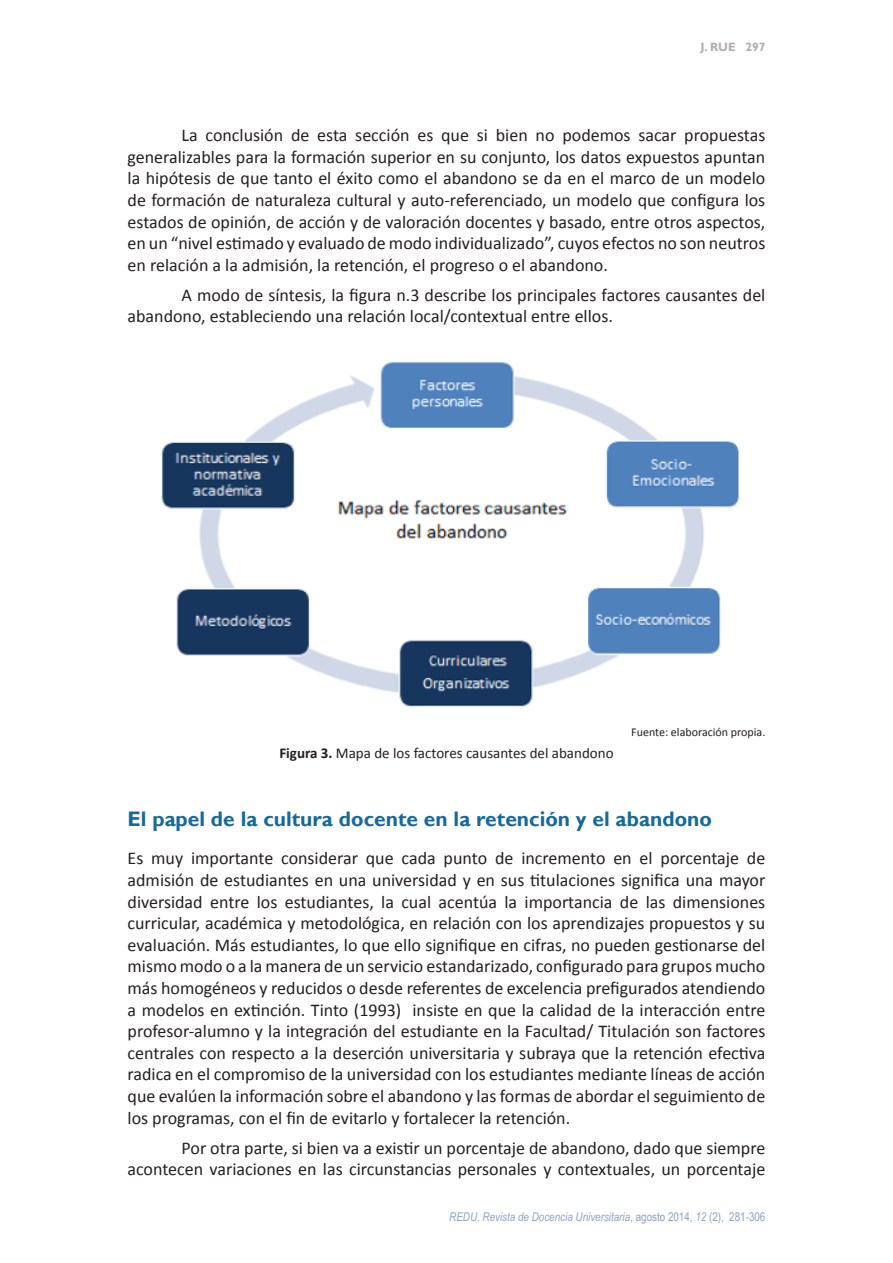
<style>
.page{position:relative;width:893px;height:1263px;background:#fff}
.page>*{position:absolute;margin:0;border:0;box-sizing:border-box;transform-origin:0 0}
.t1{font:700 21px "Gill Sans";color:#15699c}
.t2{font:18px/21.6px "Calibri";color:#231f20;text-align:justify}
.t3{font:15px "Calibri";color:#231f20}
.t4{font:italic 12px "Arial Narrow";color:#8ca2c4}
.t5{font:12px "Calibri";color:#231f20}
.t6{font:700 12px "Gill Sans";color:#b0adac}
.s1{font-weight:700}
.s2{font-style:normal}
</style>
<div class="page">
<img style="left:161px;top:362px;width:578px;height:345px">
<p class="t6" style="left:701px;top:40px;width:66px">J. RÚE 297</p>
<p class="t2" style="left:128px;top:124px;width:639px;text-indent:54px">La conclusión de esta sección es que si bien no podemos sacar propuestas generalizables para la formación superior en su conjunto, los datos expuestos apuntan la hipótesis de que tanto el éxito como el abandono se da en el marco de un modelo de formación de naturaleza cultural y auto-referenciado, un modelo que configura los estados de opinión, de acción y de valoración docentes y basado, entre otros aspectos, en un “nivel estimado y evaluado de modo individualizado”, cuyos efectos no son neutros en relación a la admisión, la retención, el progreso o el abandono.</p>
<p class="t2" style="left:128px;top:284px;width:639px;text-indent:54px">A modo de síntesis, la figura n.3 describe los principales factores causantes del abandono, estableciendo una relación local/contextual entre ellos.</p>
<p class="t3" style="left:279px;top:744px;width:336px"><span class="s1">Figura 3.</span> Mapa de los factores causantes del abandono</p>
<p class="t5" style="left:631px;top:724px;width:136px">Fuente: elaboración propia.</p>
<p class="t1" style="left:128px;top:806px;width:586px">El papel de la cultura docente en la retención y el abandono</p>
<p class="t2" style="left:128px;top:848px;width:639px">Es muy importante considerar que cada punto de incremento en el porcentaje de admisión de estudiantes en una universidad y en sus titulaciones significa una mayor diversidad entre los estudiantes, la cual acentúa la importancia de las dimensiones curricular, académica y metodológica, en relación con los aprendizajes propuestos y su evaluación. Más estudiantes, lo que ello signifique en cifras, no pueden gestionarse del mismo modo o a la manera de un servicio estandarizado, configurado para grupos mucho más homogéneos y reducidos o desde referentes de excelencia prefigurados atendiendo a modelos en extinción. Tinto (1993) insiste en que la calidad de la interacción entre profesor-alumno y la integración del estudiante en la Facultad/ Titulación son factores centrales con respecto a la deserción universitaria y subraya que la retención efectiva radica en el compromiso de la universidad con los estudiantes mediante líneas de acción que evalúen la información sobre el abandono y las formas de abordar el seguimiento de los programas, con el fin de evitarlo y fortalecer la retención.</p>
<p class="t2" style="left:128px;top:1137px;width:639px;text-align:right">Por otra parte, si bien va a existir un porcentaje de abandono, dado que siempre acontecen variaciones en las circunstancias personales y contextuales, un porcentaje</p>
<p class="t4" style="left:449px;top:1208px;width:318px">REDU. Revista de Docencia Universitaria<span class="s2">, agosto 2014,</span> 12 <span class="s2">(2), 281-306</span></p>
</div>
